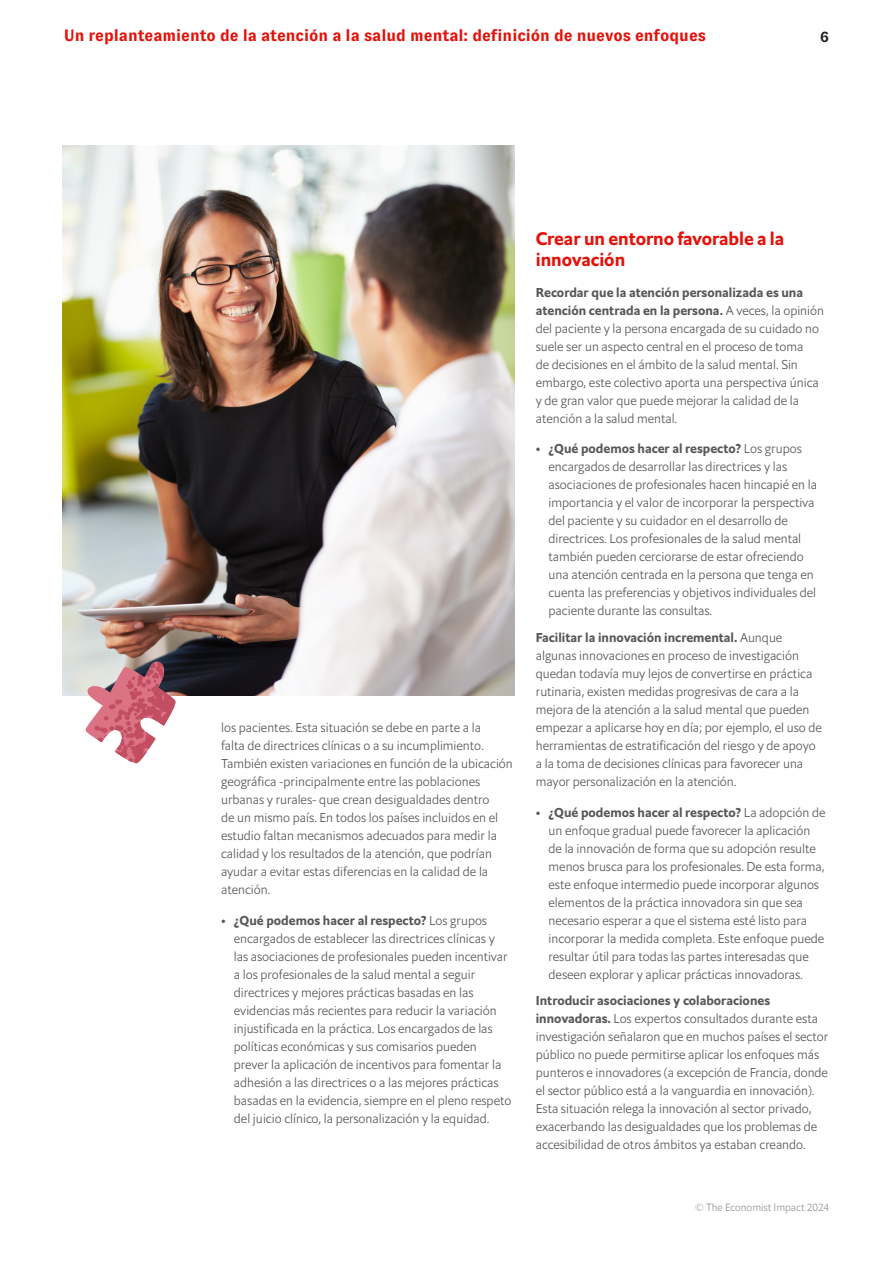
<style>
.page{position:relative;width:893px;height:1263px;background:#fff}
.page>*{position:absolute;margin:0;border:0;box-sizing:border-box;transform-origin:0 0}
._2__Page_subheader{font:18px/21px "Econ Sans Bol";color:#e3120b}
.t1{font:700 16.5px "GT Zirkon";color:#e3120b}
.t2{font:700 15px "GT Zirkon";color:#231f20}
._4__Body_text{font:12.75px/18px "Econ Sans Lig";color:#57585a}
.t3{font:10.5px "Econ Sans Lig";color:#939598}
.s1{font-size:14.25px}
.s2{font-family:"Econ Sans Bol"}
</style>
<div class="page">
<img style="left:63px;top:145px;width:451px;height:551px">
<svg style="left:85px;top:661px;width:92px;height:103px"></svg>
<p class="t1" style="left:64px;top:27px;width:644px">Un replanteamiento de la atención a la salud mental: definición de nuevos enfoques</p>
<p class="t2" style="left:820px;top:28px;width:10px">6</p>
<p class="_4__Body_text" style="left:221px;top:718px;width:293px">los pacientes. Esta situación se debe en parte a la<br>falta de directrices clínicas o a su incumplimiento.<br>También existen variaciones en función de la ubicación geográfica -principalmente entre las poblaciones urbanas y rurales- que crean desigualdades dentro<br>de un mismo país. En todos los países incluidos en el estudio faltan mecanismos adecuados para medir la calidad y los resultados de la atención, que podrían ayudar a evitar estas diferencias en la calidad de la atención.</p>
<p class="_4__Body_text" style="left:234px;top:911px;width:279px;text-indent:-13px"><span class="s1">•</span> <span class="s2">¿Qué podemos hacer al respecto?</span> Los grupos encargados de establecer las directrices clínicas y las asociaciones de profesionales pueden incentivar a los profesionales de la salud mental a seguir directrices y mejores prácticas basadas en las evidencias más recientes para reducir la variación injustificada en la práctica. Los encargados de las políticas económicas y sus comisarios pueden prever la aplicación de incentivos para fomentar la adhesión a las directrices o a las mejores prácticas basadas en la evidencia, siempre en el pleno respeto del juicio clínico, la personalización y la equidad.</p>
<p class="_2__Page_subheader" style="left:536px;top:228px;width:250px">Crear un entorno favorable a la innovación</p>
<p class="_4__Body_text" style="left:536px;top:283px;width:290px"><span class="s2">Recordar que la atención personalizada es una atención centrada en la persona.</span> A veces, la opinión del paciente y la persona encargada de su cuidado no suele ser un aspecto central en el proceso de toma<br>de decisiones en el ámbito de la salud mental. Sin embargo, este colectivo aporta una perspectiva única y de gran valor que puede mejorar la calidad de la atención a la salud mental.</p>
<p class="_4__Body_text" style="left:549px;top:440px;width:270px;text-indent:-13px"><span class="s1">•</span> <span class="s2">¿Qué podemos hacer al respecto?</span> Los grupos encargados de desarrollar las directrices y las asociaciones de profesionales hacen hincapié en la importancia y el valor de incorporar la perspectiva del paciente y su cuidador en el desarrollo de directrices. Los profesionales de la salud mental también pueden cerciorarse de estar ofreciendo una atención centrada en la persona que tenga en cuenta las preferencias y objetivos individuales del paciente durante las consultas.</p>
<p class="_4__Body_text" style="left:536px;top:628px;width:288px"><span class="s2">Facilitar la innovación incremental.</span> Aunque algunas innovaciones en proceso de investigación quedan todavía muy lejos de convertirse en práctica rutinaria, existen medidas progresivas de cara a la mejora de la atención a la salud mental que pueden empezar a aplicarse hoy en día; por ejemplo, el uso de herramientas de estratificación del riesgo y de apoyo a la toma de decisiones clínicas para favorecer una mayor personalización en la atención.</p>
<p class="_4__Body_text" style="left:549px;top:803px;width:278px;text-indent:-13px"><span class="s1">•</span> <span class="s2">¿Qué podemos hacer al respecto?</span> La adopción de un enfoque gradual puede favorecer la aplicación de la innovación de forma que su adopción resulte menos brusca para los profesionales. De esta forma, este enfoque intermedio puede incorporar algunos elementos de la práctica innovadora sin que sea necesario esperar a que el sistema esté listo para incorporar la medida completa. Este enfoque puede resultar útil para todas las partes interesadas que deseen explorar y aplicar prácticas innovadoras.</p>
<p class="_4__Body_text" style="left:536px;top:991px;width:294px"><span class="s2">Introducir asociaciones y colaboraciones innovadoras.</span> Los expertos consultados durante esta investigación señalaron que en muchos países el sector público no puede permitirse aplicar los enfoques más punteros e innovadores (a excepción de Francia, donde el sector público está a la vanguardia en innovación).<br>Esta situación relega la innovación al sector privado, exacerbando las desigualdades que los problemas de accesibilidad de otros ámbitos ya estaban creando.</p>
<p class="t3" style="left:695px;top:1201px;width:136px">© The Economist Impact 2024</p>
</div>
